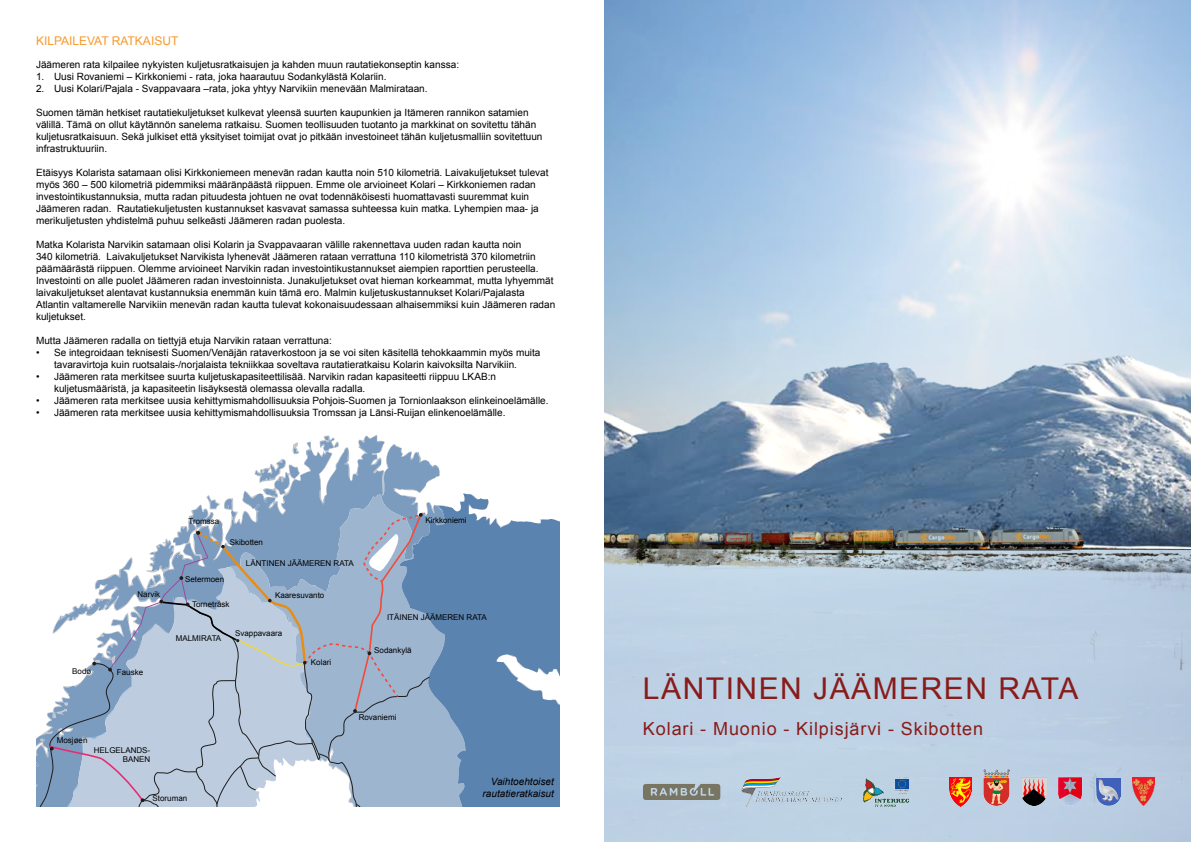
<style>
.page{position:relative;width:1191px;height:842px;background:#fff}
.page>*{position:absolute;margin:0;border:0;box-sizing:border-box;transform-origin:0 0}
.t1{font:30px "Arial";letter-spacing:.05em;color:#881c1a}
.t2{font:18px "Arial";letter-spacing:.05em;color:#881c1a}
.t3{font:12px "Arial";color:#f8992d}
.t4{font:10px/12px "Arial";color:#000}
.t5{font:italic 10px/12px "Arial";color:#000;text-align:right}
.t6{font:8px/9.6px "Arial";color:#000;text-align:right}
</style>
<div class="page">
<img style="left:604px;top:0;width:587px;height:842px">
<svg style="left:450px;top:493px;width:109px;height:313px;background:#6e91b8"></svg>
<svg style="left:36px;top:435px;width:414px;height:371px"></svg>
<svg style="left:643px;top:784px;width:77px;height:16px"></svg>
<img style="left:1096px;top:778px;width:24px;height:28px">
<img style="left:863px;top:778px;width:52px;height:28px">
<img style="left:1132px;top:778px;width:23px;height:28px">
<img style="left:1021px;top:778px;width:25px;height:28px">
<img style="left:1058px;top:778px;width:26px;height:28px">
<img style="left:741px;top:778px;width:101px;height:28px">
<img style="left:984px;top:769px;width:25px;height:37px">
<img style="left:949px;top:778px;width:23px;height:28px">
<p class="t3" style="left:36px;top:33px;width:144px">KILPAILEVAT RATKAISUT</p>
<p class="t4" style="left:36px;top:59px;width:424px">Jäämeren rata kilpailee nykyisten kuljetusratkaisujen ja kahden muun rautatiekonseptin kanssa:</p>
<p class="t4" style="left:36px;top:71px;width:352px">1. Uusi Rovaniemi – Kirkkoniemi - rata, joka haarautuu Sodankylästä Kolariin.</p>
<p class="t4" style="left:36px;top:83px;width:393px">2. Uusi Kolari/Pajala - Svappavaara –rata, joka yhtyy Narvikiin menevään Malmirataan.</p>
<p class="t4" style="left:36px;top:107px;width:508px">Suomen tämän hetkiset rautatiekuljetukset kulkevat yleensä suurten kaupunkien ja Itämeren rannikon satamien välillä. Tämä on ollut käytännön sanelema ratkaisu. Suomen teollisuuden tuotanto ja markkinat on sovitettu tähän kuljetusratkaisuun. Sekä julkiset että yksityiset toimijat ovat jo pitkään investoineet tähän kuljetusmalliin sovitettuun infrastruktuuriin.</p>
<p class="t4" style="left:36px;top:167px;width:514px">Etäisyys Kolarista satamaan olisi Kirkkoniemeen menevän radan kautta noin 510 kilometriä. Laivakuljetukset tulevat myös 360 – 500 kilometriä pidemmiksi määränpäästä riippuen. Emme ole arvioineet Kolari – Kirkkoniemen radan investointikustannuksia, mutta radan pituudesta johtuen ne ovat todennäköisesti huomattavasti suuremmat kuin Jäämeren radan. Rautatiekuljetusten kustannukset kasvavat samassa suhteessa kuin matka. Lyhempien maa- ja merikuljetusten yhdistelmä puhuu selkeästi Jäämeren radan puolesta.</p>
<p class="t4" style="left:36px;top:239px;width:521px">Matka Kolarista Narvikin satamaan olisi Kolarin ja Svappavaaran välille rakennettava uuden radan kautta noin<br>340 kilometriä. Laivakuljetukset Narvikista lyhenevät Jäämeren rataan verrattuna 110 kilometristä 370 kilometriin päämäärästä riippuen. Olemme arvioineet Narvikin radan investointikustannukset aiempien raporttien perusteella.<br>Investointi on alle puolet Jäämeren radan investoinnista. Junakuljetukset ovat hieman korkeammat, mutta lyhyemmät laivakuljetukset alentavat kustannuksia enemmän kuin tämä ero. Malmin kuljetuskustannukset Kolari/Pajalasta Atlantin valtamerelle Narvikiin menevän radan kautta tulevat kokonaisuudessaan alhaisemmiksi kuin Jäämeren radan kuljetukset.</p>
<p class="t4" style="left:36px;top:335px;width:297px">Mutta Jäämeren radalla on tiettyjä etuja Narvikin rataan verrattuna:</p>
<p class="t4" style="left:36px;top:347px;width:506px;text-align:center">• Se integroidaan teknisesti Suomen/Venäjän rataverkostoon ja se voi siten käsitellä tehokkaammin myös muita tavaravirtoja kuin ruotsalais-/norjalaista tekniikkaa soveltava rautatieratkaisu Kolarin kaivoksilta Narvikiin.</p>
<p class="t4" style="left:54px;top:371px;width:443px;text-indent:-18px">• Jäämeren rata merkitsee suurta kuljetuskapasiteettilisää. Narvikin radan kapasiteetti riippuu LKAB:n kuljetusmääristä, ja kapasiteetin lisäyksestä olemassa olevalla radalla.</p>
<p class="t4" style="left:36px;top:395px;width:514px">• Jäämeren rata merkitsee uusia kehittymismahdollisuuksia Pohjois-Suomen ja Tornionlaakson elinkeinoelämälle.</p>
<p class="t4" style="left:36px;top:407px;width:471px">• Jäämeren rata merkitsee uusia kehittymismahdollisuuksia Tromssan ja Länsi-Ruijan elinkenoelämälle.</p>
<p class="t6" style="left:137px;top:589px;width:24px">Narvik</p>
<p class="t6" style="left:72px;top:666px;width:21px">Bodø</p>
<p class="t6" style="left:117px;top:668px;width:28px">Fauske</p>
<p class="t6" style="left:57px;top:735px;width:32px">Mosjøen</p>
<p class="t6" style="left:94px;top:745px;width:58px">HELGELANDS-<br>BANEN</p>
<p class="t6" style="left:189px;top:516px;width:32px">Tromssa</p>
<p class="t6" style="left:230px;top:537px;width:35px">Skibotten</p>
<p class="t6" style="left:246px;top:558px;width:109px">LÄNTINEN JÄÄMEREN RATA</p>
<p class="t6" style="left:185px;top:575px;width:41px">Setermoen</p>
<p class="t6" style="left:192px;top:599px;width:39px">Torneträsk</p>
<p class="t6" style="left:275px;top:591px;width:51px">Kaaresuvanto</p>
<p class="t6" style="left:176px;top:633px;width:47px">MALMIRATA</p>
<p class="t6" style="left:235px;top:628px;width:49px">Svappavaara</p>
<p class="t6" style="left:311px;top:657px;width:22px">Kolari</p>
<p class="t6" style="left:425px;top:515px;width:43px">Kirkkoniemi</p>
<p class="t6" style="left:387px;top:612px;width:101px">ITÄINEN JÄÄMEREN RATA</p>
<p class="t6" style="left:374px;top:645px;width:39px">Sodankylä</p>
<p class="t6" style="left:359px;top:713px;width:39px">Rovaniemi</p>
<p class="t6" style="left:153px;top:793px;width:36px">Storuman</p>
<p class="t5" style="left:482px;top:776px;width:73px">Vaihtoehtoiset rautatieratkaisut</p>
<h1 class="t1" style="left:643px;top:669px;width:437px">LÄNTINEN JÄÄMEREN RATA</h1>
<h2 class="t2" style="left:643px;top:717px;width:342px">Kolari - Muonio - Kilpisjärvi - Skibotten</h2>
</div>
